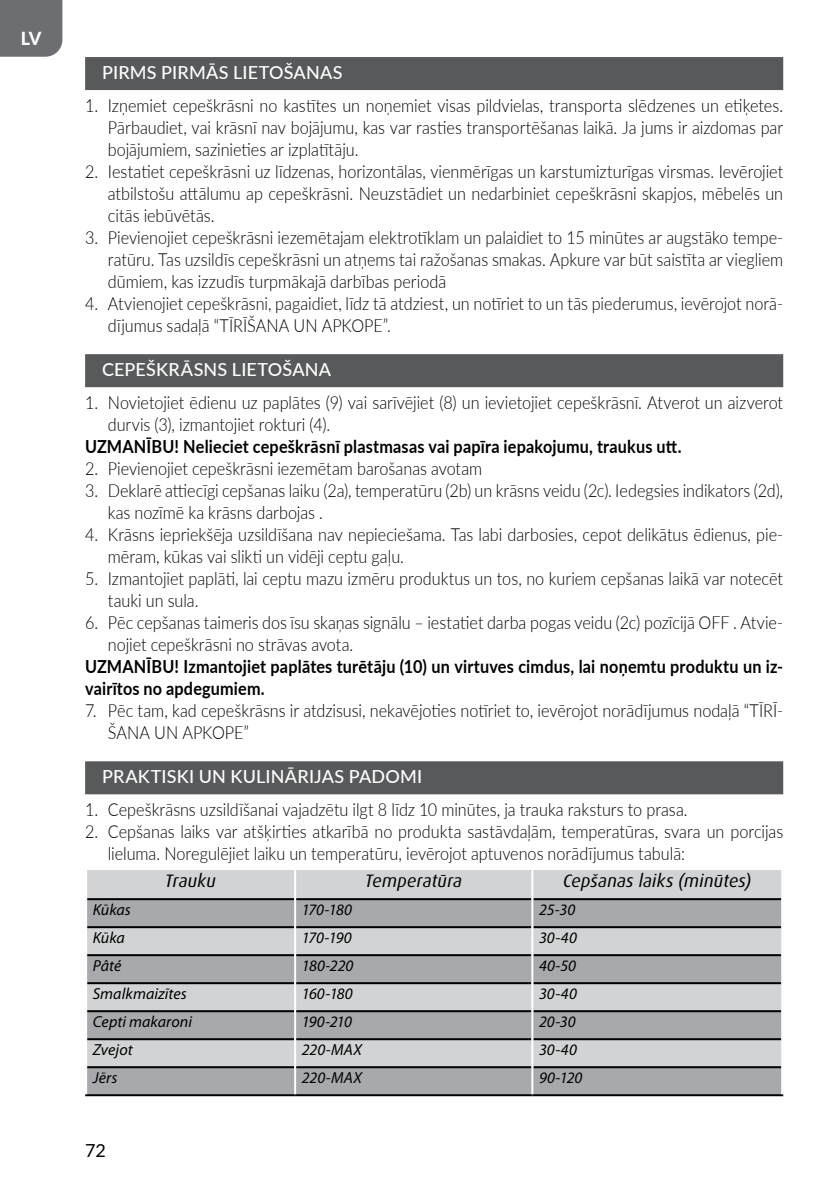
<style>
.page{position:relative;width:840px;height:1191px;background:#fff}
.page>*{position:absolute;margin:0;border:0;box-sizing:border-box;transform-origin:0 0}
.t1{font:300 18px/22px "Lato";color:#000;scale:.9 1}
.t2{font:700 18px/22px "Lato";letter-spacing:.01em;color:#000;scale:.9 1}
.t3{font:500 18px "Lato";letter-spacing:.01em;color:#fff}
.t4{font:italic 18px "Dax Pro";letter-spacing:.01em;color:#000}
.t5{font:18px "Lato";color:#000}
.t6{font:800 18px "Lato";color:#fff}
.t7{font:italic 16px "Myriad Pro";color:#000}
</style>
<div class="page">
<div style="left:0;top:0;width:62px;height:57px;background:#6d6e71"></div>
<div style="left:85px;top:57px;width:697px;height:33px;background:#58595b"></div>
<div style="left:85px;top:354px;width:697px;height:33px;background:#58595b"></div>
<div style="left:85px;top:761px;width:697px;height:33px;background:#58595b"></div>
<div style="left:87px;top:870px;width:693px;height:28px;background:#d1d3d4"></div>
<svg style="left:87px;top:900px;width:693px;height:194px;fill:#a7a9ac"></svg>
<hr style="left:87px;top:898px;width:207px;height:2px;background:#000">
<hr style="left:296px;top:898px;width:235px;height:2px;background:#000">
<hr style="left:533px;top:898px;width:247px;height:2px;background:#000">
<hr style="left:87px;top:926px;width:207px;height:2px;background:#000">
<hr style="left:296px;top:926px;width:235px;height:2px;background:#000">
<hr style="left:533px;top:926px;width:247px;height:2px;background:#000">
<hr style="left:87px;top:954px;width:207px;height:2px;background:#000">
<hr style="left:296px;top:954px;width:235px;height:2px;background:#000">
<hr style="left:533px;top:954px;width:247px;height:2px;background:#000">
<hr style="left:87px;top:982px;width:207px;height:2px;background:#000">
<hr style="left:296px;top:982px;width:235px;height:2px;background:#000">
<hr style="left:533px;top:982px;width:247px;height:2px;background:#000">
<hr style="left:87px;top:1010px;width:207px;height:2px;background:#000">
<hr style="left:296px;top:1010px;width:235px;height:2px;background:#000">
<hr style="left:533px;top:1010px;width:247px;height:2px;background:#000">
<hr style="left:87px;top:1038px;width:207px;height:2px;background:#000">
<hr style="left:296px;top:1038px;width:235px;height:2px;background:#000">
<hr style="left:533px;top:1038px;width:247px;height:2px;background:#000">
<hr style="left:87px;top:1066px;width:207px;height:2px;background:#000">
<hr style="left:296px;top:1066px;width:235px;height:2px;background:#000">
<hr style="left:533px;top:1066px;width:247px;height:2px;background:#000">
<hr style="left:85px;top:1094px;width:210px;height:2px;background:#000">
<hr style="left:295px;top:1094px;width:237px;height:2px;background:#000">
<hr style="left:532px;top:1094px;width:250px;height:2px;background:#000">
<hr style="left:294px;top:870px;width:2px;height:29px;background:#fff">
<hr style="left:531px;top:870px;width:2px;height:29px;background:#fff">
<hr style="left:294px;top:899px;width:2px;height:28px;background:#fff">
<hr style="left:531px;top:899px;width:2px;height:28px;background:#fff">
<hr style="left:294px;top:927px;width:2px;height:28px;background:#fff">
<hr style="left:531px;top:927px;width:2px;height:28px;background:#fff">
<hr style="left:294px;top:955px;width:2px;height:28px;background:#fff">
<hr style="left:531px;top:955px;width:2px;height:28px;background:#fff">
<hr style="left:294px;top:983px;width:2px;height:28px;background:#fff">
<hr style="left:531px;top:983px;width:2px;height:28px;background:#fff">
<hr style="left:294px;top:1011px;width:2px;height:28px;background:#fff">
<hr style="left:531px;top:1011px;width:2px;height:28px;background:#fff">
<hr style="left:294px;top:1039px;width:2px;height:28px;background:#fff">
<hr style="left:531px;top:1039px;width:2px;height:28px;background:#fff">
<hr style="left:294px;top:1067px;width:2px;height:27px;background:#fff">
<hr style="left:531px;top:1067px;width:2px;height:27px;background:#fff">
<p class="t6" style="left:21px;top:25px;width:22px">LV</p>
<p class="t3" style="left:102px;top:59px;width:242px">PIRMS PIRMĀS LIETOŠANAS</p>
<p class="t1" style="left:108px;top:94px;width:751px;text-align:justify;text-indent:-23px">1. Izņemiet cepeškrāsni no kastītes un noņemiet visas pildvielas, transporta slēdzenes un etiķetes.<br>Pārbaudiet, vai krāsnī nav bojājumu, kas var rasties transportēšanas laikā. Ja jums ir aizdomas par bojājumiem, sazinieties ar izplatītāju.</p>
<p class="t1" style="left:108px;top:160px;width:751px;text-align:justify;text-indent:-23px">2. Iestatiet cepeškrāsni uz līdzenas, horizontālas, vienmērīgas un karstumizturīgas virsmas. Ievērojiet atbilstošu attālumu ap cepeškrāsni. Neuzstādiet un nedarbiniet cepeškrāsni skapjos, mēbelēs un citās iebūvētās.</p>
<p class="t1" style="left:108px;top:226px;width:751px;text-align:justify;text-indent:-23px">3. Pievienojiet cepeškrāsni iezemētajam elektrotīklam un palaidiet to 15 minūtes ar augstāko tempe&shy;ratūru. Tas uzsildīs cepeškrāsni un atņems tai ražošanas smakas. Apkure var būt saistīta ar viegliem dūmiem, kas izzudīs turpmākajā darbības periodā</p>
<p class="t1" style="left:108px;top:292px;width:751px;text-indent:-23px">4. Atvienojiet cepeškrāsni, pagaidiet, līdz tā atdziest, un notīriet to un tās piederumus, ievērojot norā&shy;dījumus sadaļā “TĪRĪŠANA UN APKOPE”.</p>
<p class="t3" style="left:102px;top:356px;width:230px">CEPEŠKRĀSNS LIETOŠANA</p>
<p class="t1" style="left:108px;top:391px;width:751px;text-indent:-23px">1. Novietojiet ēdienu uz paplātes (9) vai sarīvējiet (8) un ievietojiet cepeškrāsnī. Atverot un aizverot durvis (3), izmantojiet rokturi (4).</p>
<p class="t2" style="left:85px;top:434px;width:663px">UZMANĪBU! Nelieciet cepeškrāsnī plastmasas vai papīra iepakojumu, traukus utt.</p>
<p class="t1" style="left:85px;top:457px;width:442px">2. Pievienojiet cepeškrāsni iezemētam barošanas avotam</p>
<p class="t1" style="left:108px;top:479px;width:751px;text-indent:-23px">3. Deklarē attiecīgi cepšanas laiku (2a), temperatūru (2b) un krāsns veidu (2c). Iedegsies indikators (2d), kas nozīmē ka krāsns darbojas .</p>
<p class="t1" style="left:108px;top:523px;width:751px;text-indent:-23px">4. Krāsns iepriekšēja uzsildīšana nav nepieciešama. Tas labi darbosies, cepot delikātus ēdienus, pie&shy;mēram, kūkas vai slikti un vidēji ceptu gaļu.</p>
<p class="t1" style="left:108px;top:567px;width:751px;text-indent:-23px">5. Izmantojiet paplāti, lai ceptu mazu izmēru produktus un tos, no kuriem cepšanas laikā var notecēt tauki un sula.</p>
<p class="t1" style="left:108px;top:611px;width:751px;text-indent:-23px">6. Pēc cepšanas taimeris dos īsu skaņas signālu – iestatiet darba pogas veidu (2c) pozīcijā OFF . Atvie&shy;nojiet cepeškrāsni no strāvas avota.</p>
<p class="t2" style="left:85px;top:654px;width:776px">UZMANĪBU! Izmantojiet paplātes turētāju (10) un virtuves cimdus, lai noņemtu produktu un iz&shy;vairītos no apdegumiem.</p>
<p class="t1" style="left:108px;top:699px;width:751px;text-indent:-23px">7. Pēc tam, kad cepeškrāsns ir atdzisusi, nekavējoties notīriet to, ievērojot norādījumus nodaļā “TĪRĪ-<br>ŠANA UN APKOPE”</p>
<p class="t3" style="left:102px;top:763px;width:321px">PRAKTISKI UN KULINĀRIJAS PADOMI</p>
<p class="t1" style="left:85px;top:798px;width:670px">1. Cepeškrāsns uzsildīšanai vajadzētu ilgt 8 līdz 10 minūtes, ja trauka raksturs to prasa.</p>
<p class="t1" style="left:108px;top:820px;width:751px;text-indent:-23px">2. Cepšanas laiks var atšķirties atkarībā no produkta sastāvdaļām, temperatūras, svara un porcijas lieluma. Noregulējiet laiku un temperatūru, ievērojot aptuvenos norādījumus tabulā:</p>
<p class="t4" style="left:165px;top:869px;width:52px">Trauku</p>
<p class="t4" style="left:365px;top:869px;width:98px">Temperatūra</p>
<p class="t4" style="left:563px;top:869px;width:190px">Cepšanas laiks (minūtes)</p>
<p class="t7" style="left:93px;top:901px;width:40px">Kūkas</p>
<p class="t7" style="left:301px;top:901px;width:52px">170-180</p>
<p class="t7" style="left:538px;top:901px;width:38px">25-30</p>
<p class="t7" style="left:93px;top:929px;width:34px">Kūka</p>
<p class="t7" style="left:301px;top:929px;width:51px">170-190</p>
<p class="t7" style="left:538px;top:929px;width:39px">30-40</p>
<p class="t7" style="left:93px;top:957px;width:30px">Pâté</p>
<p class="t7" style="left:301px;top:957px;width:53px">180-220</p>
<p class="t7" style="left:538px;top:957px;width:38px">40-50</p>
<p class="t7" style="left:93px;top:985px;width:95px">Smalkmaizītes</p>
<p class="t7" style="left:301px;top:985px;width:52px">160-180</p>
<p class="t7" style="left:538px;top:985px;width:39px">30-40</p>
<p class="t7" style="left:93px;top:1013px;width:101px">Cepti makaroni</p>
<p class="t7" style="left:301px;top:1013px;width:52px">190-210</p>
<p class="t7" style="left:538px;top:1013px;width:38px">20-30</p>
<p class="t7" style="left:93px;top:1041px;width:41px">Zvejot</p>
<p class="t7" style="left:301px;top:1041px;width:61px">220-MAX</p>
<p class="t7" style="left:538px;top:1041px;width:39px">30-40</p>
<p class="t7" style="left:93px;top:1069px;width:26px">Jērs</p>
<p class="t7" style="left:301px;top:1069px;width:61px">220-MAX</p>
<p class="t7" style="left:538px;top:1069px;width:45px">90-120</p>
<p class="t5" style="left:85px;top:1137px;width:22px">72</p>
</div>
